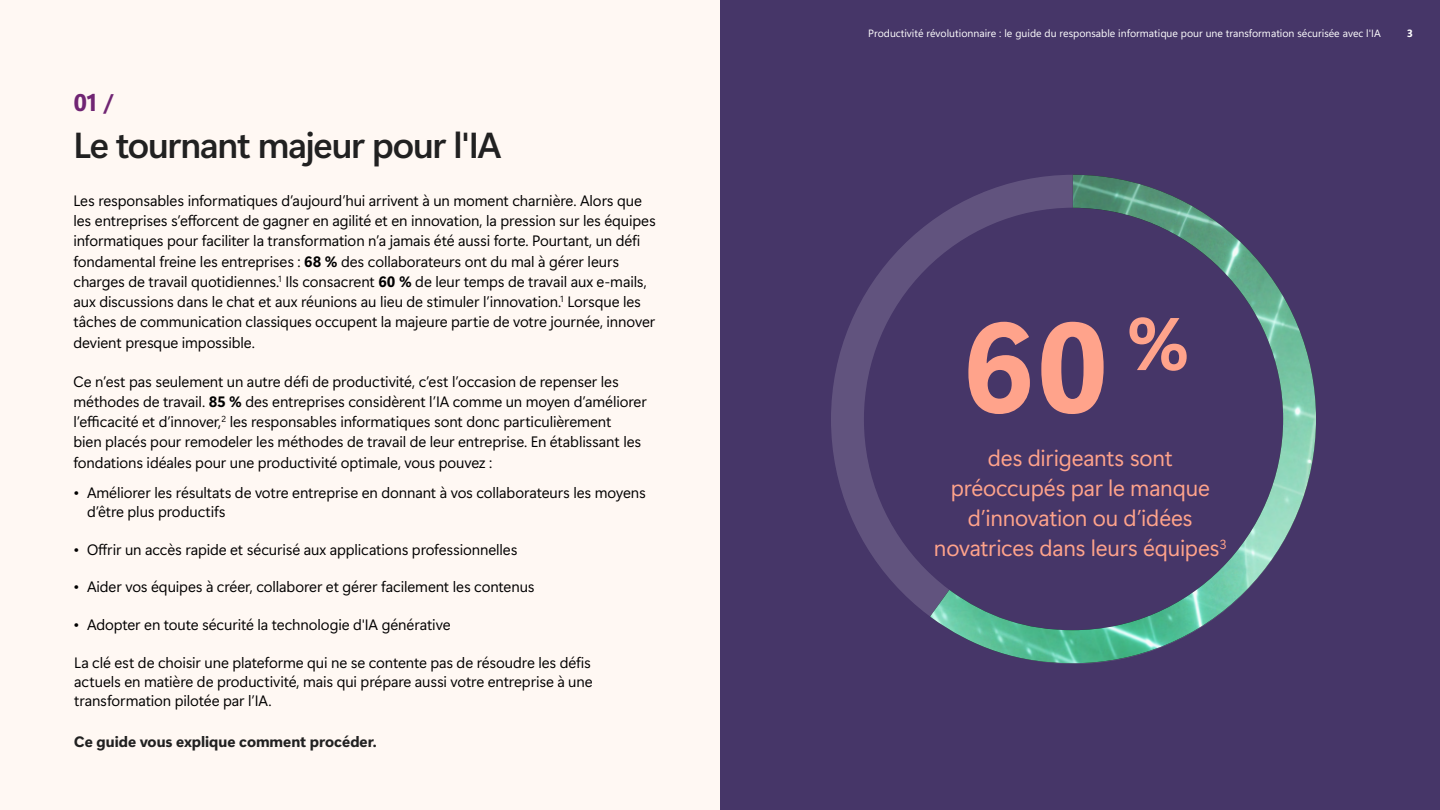
<style>
.page{position:relative;width:1440px;height:810px;background:#fff8f3}
.page>*{position:absolute;margin:0;border:0;box-sizing:border-box;transform-origin:0 0}
.Data_Numeral{font:127.5px "Segoe Sans 240000 2 bc 0000";color:#ffa38b}
.t1{font:36px "Segoe Sans 240000";letter-spacing:-.03em;color:#212121}
.P_XXL{font:24px "Segoe Sans 240000 2 bc 0000";color:#702573}
.P_Lrg{font:22.5px/30px "Segoe Sans";letter-spacing:-.01em;color:#ffa38b;text-align:center}
.t2{font:15px/20.2px "Segoe Sans";letter-spacing:-.005em;color:#000}
.t3{font:15px "Segoe Sans 240000 2 bc 0000";color:#212121}
.t4{font:10.5px "Segoe Sans";color:#fff}
.t5{font:10.5px "Segoe Sans a 8000 2 bc 0000";color:#fff}
.s1{font-family:"Segoe Sans 240000 2 bc 0000"}
</style>
<div class="page">
<div style="left:720px;top:0;width:720px;height:810px;background:#463668"></div>
<div style="left:831px;top:175px;width:485px;height:489px;border:33px solid #fff;border-radius:50%"></div>
<svg style="left:914px;top:174px;width:175px;height:490px"></svg>
<img style="left:930px;top:175px;width:386px;height:488px">
<p class="P_XXL" style="left:74px;top:85px;width:42px">01 /</p>
<h3 class="t1" style="left:74px;top:119px;width:430px">Le tournant majeur pour l'IA</h3>
<p class="t2" style="left:74px;top:190px;width:584px">Les responsables informatiques d’aujourd’hui arrivent à un moment charnière. Alors que les entreprises s’efforcent de gagner en agilité et en innovation, la pression sur les équipes informatiques pour faciliter la transformation n’a jamais été aussi forte. Pourtant, un défi fondamental freine les entreprises : <span class="s1">68 %</span> des collaborateurs ont du mal à gérer leurs charges de travail quotidiennes.<sup>1</sup> Ils consacrent <span class="s1">60 %</span> de leur temps de travail aux e-mails, aux discussions dans le chat et aux réunions au lieu de stimuler l’innovation.<sup>1</sup> Lorsque les tâches de communication classiques occupent la majeure partie de votre journée, innover devient presque impossible.</p>
<p class="t2" style="left:74px;top:371px;width:575px">Ce n’est pas seulement un autre défi de productivité, c’est l’occasion de repenser les méthodes de travail. <span class="s1">85 %</span> des entreprises considèrent l’IA comme un moyen d’améliorer l’efficacité et d’innover,<sup>2</sup> les responsables informatiques sont donc particulièrement<br>bien placés pour remodeler les méthodes de travail de leur entreprise. En établissant les fondations idéales pour une productivité optimale, vous pouvez :</p>
<p class="t2" style="left:87px;top:483px;width:560px;line-height:18.8px;text-indent:-14px">• Améliorer les résultats de votre entreprise en donnant à vos collaborateurs les moyens d’être plus productifs</p>
<p class="t2" style="left:74px;top:539px;width:445px">• Offrir un accès rapide et sécurisé aux applications professionnelles</p>
<p class="t2" style="left:74px;top:576px;width:463px">• Aider vos équipes à créer, collaborer et gérer facilement les contenus</p>
<p class="t2" style="left:74px;top:614px;width:379px">• Adopter en toute sécurité la technologie d'IA générative</p>
<p class="t2" style="left:74px;top:653px;width:520px;line-height:18.8px;text-align:justify">La clé est de choisir une plateforme qui ne se contente pas de résoudre les défis actuels en matière de productivité, mais qui prépare aussi votre entreprise à une transformation pilotée par l’IA.</p>
<p class="t3" style="left:74px;top:731px;width:304px">Ce guide vous explique comment procéder.</p>
<p class="t4" style="left:868px;top:26px;width:514px">Productivité révolutionnaire : le guide du responsable informatique pour une transformation sécurisée avec l'IA</p>
<p class="t5" style="left:1407px;top:25px;width:8px">3</p>
<p class="Data_Numeral" style="left:963px;top:274px;width:229px">60 <sup>%</sup></p>
<p class="P_Lrg" style="left:934px;top:443px;width:294px">des dirigeants sont préoccupés par le manque d’innovation ou d’idées novatrices dans leurs équipes<sup>3</sup></p>
</div>
